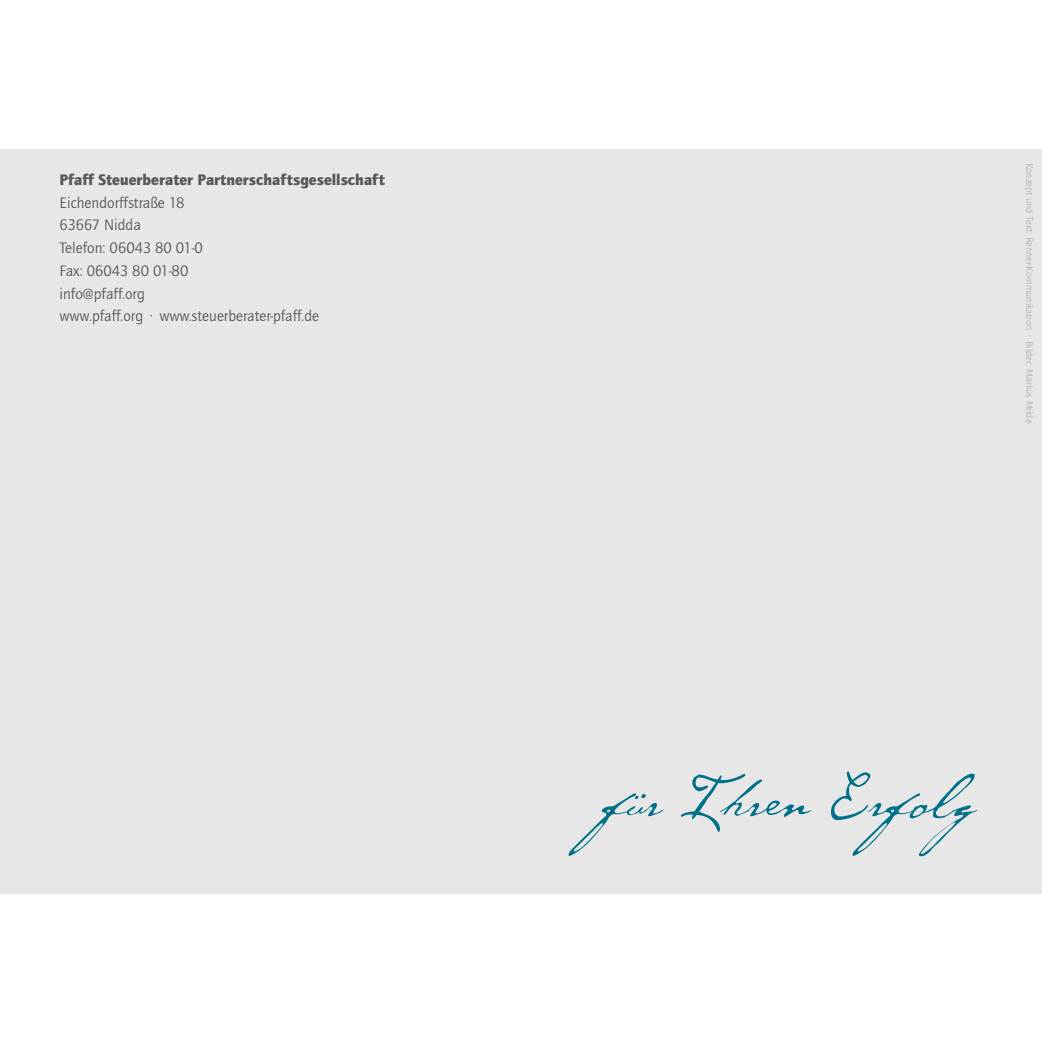
<style>
.page{position:relative;width:1042px;height:1042px;background:#fff}
.page>*{position:absolute;margin:0;border:0;box-sizing:border-box;transform-origin:0 0}
.t1{font:61.25px "P22 Cezanne";color:#007088}
.t2{font:15.75px/22.8px "Quay Sans ITC Std";color:#58585a}
.t3{font:900 15.75px "Quay Sans ITC Std";color:#58585a}
.t4{font:10.5px "Quay Sans ITC Std";color:#b1b3b4}
</style>
<div class="page">
<div style="left:0;top:149px;width:1042px;height:744px;background:#e7e7e8"></div>
<p class="t3" style="left:60px;top:170px;width:327px">Pfaff Steuerberater Partnerschaftsgesellschaft</p>
<p class="t2" style="left:60px;top:191px;width:261px">Eichendorffstraße 18<br>63667 Nidda<br>Telefon: 06043 80 01-0<br>Fax: 06043 80 01-80<br>info@pfaff.org<br>www.pfaff.org · www.steuerberater-pfaff.de</p>
<p class="t4" style="left:1036px;top:163px;width:262px;rotate:90deg">Konzept und Text: Renner-Kommunikation · Bilder: Markus Milde</p>
<h1 class="t1" style="left:602px;top:757px;width:411px">für Ihren Erfolg</h1>
</div>
